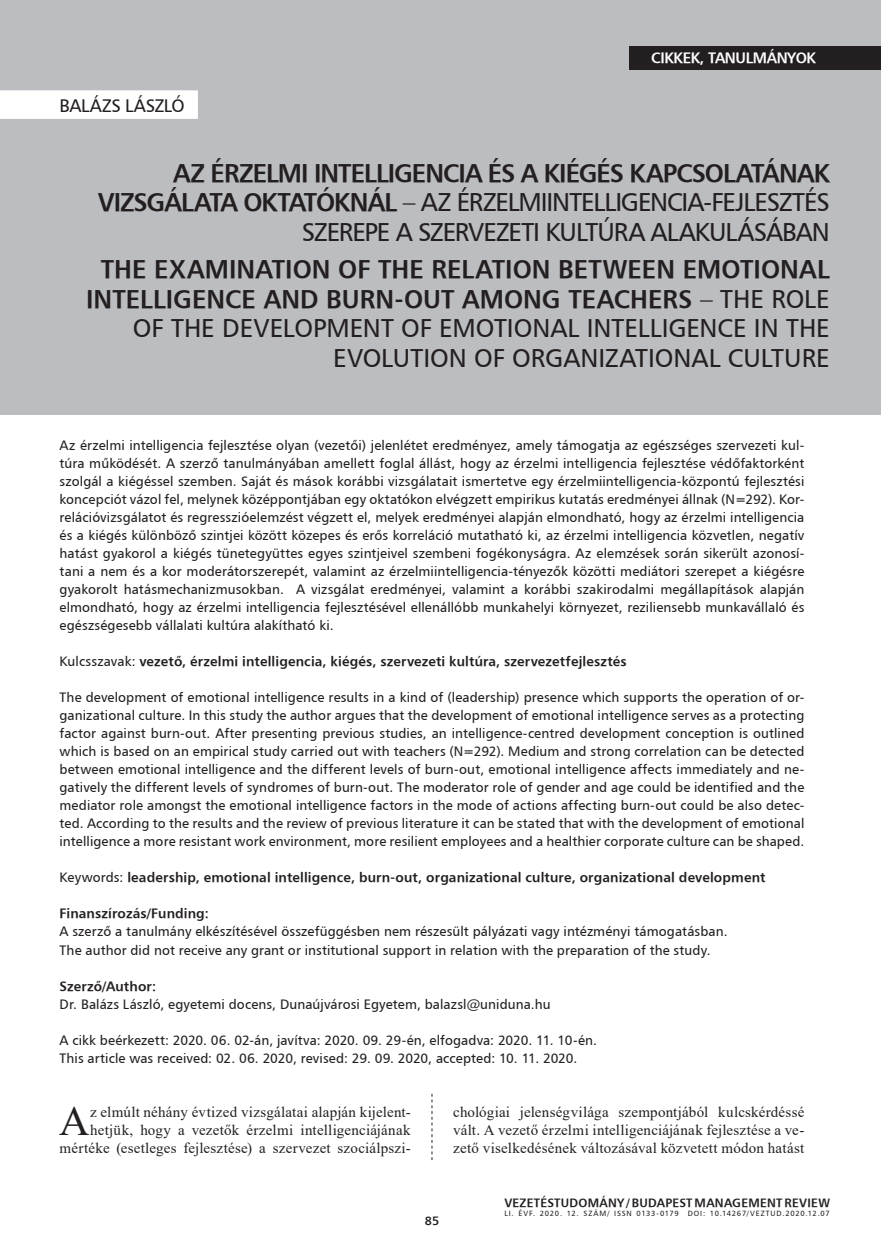
<style>
.page{position:relative;width:881px;height:1255px;background:#fff}
.page>*{position:absolute;margin:0;border:0;box-sizing:border-box;transform-origin:0 0}
.Iniciálé{font:42.15px "Times New Roman";color:#231f20}
.kenyérszöveg_opcioná{font:25.5px/29.4px "H Humanist 777 BT";letter-spacing:-.02em;color:#231f20;text-align:right}
.kenyérszöveg_opcioná-2{font:25.5px/29.2px "H Humanist 777 BT";letter-spacing:-.045em;color:#231f20;text-align:right}
.kenyérszöveg_opcioná-3{font:18px "H Humanist 777 BT";letter-spacing:-.015em;color:#231f20}
.Iniciálé-2{font:15px/18px "Times New Roman";letter-spacing:.015em;color:#231f20;text-align:right}
.t1{font:15px "H Humanist 777 BT Bold";letter-spacing:-.025em;color:#fff}
.Kezdő_oldal_bevezető{font:13.5px/18px "H Humanist 777 BT";letter-spacing:.005em;color:#231f20;text-align:justify}
.Kezdő_oldal_bevezető-2{font:13.5px "H Humanist 777 BT Bold";letter-spacing:.01em;color:#231f20}
.t2{font:12px "H Humanist 777 BT Bold";letter-spacing:.02em;color:#231f20}
.t3{font:7.5px "H Humanist 777 BT";letter-spacing:.1em;color:#231f20}
.s1{font-family:"H Humanist 777 BT Bold"}
.s2{font-family:"H Humanist 777 BT"}
</style>
<div class="page">
<svg style="left:431px;top:1093px;width:1px;height:67px"></svg>
<div style="left:0;top:0;width:880px;height:414px;background:#bcbdc0"></div>
<div style="left:629px;top:46px;width:251px;height:23px;background:#231f20"></div>
<div style="left:0;top:90px;width:198px;height:29px;background:#fff"></div>
<p class="kenyérszöveg_opcioná-3" style="left:60px;top:94px;width:126px">BALÁZS LÁSZLÓ</p>
<p class="t1" style="left:651px;top:49px;width:166px">CIKKEK, TANULMÁNYOK</p>
<p class="kenyérszöveg_opcioná-2" style="left:98px;top:158px;width:733px"><span class="s1">AZ ÉRZELMI INTELLIGENCIA ÉS A KIÉGÉS KAPCSOLATÁNAK<br>VIZSGÁLATA OKTATÓKNÁL</span> – AZ ÉRZELMIINTELLIGENCIA-FEJLESZTÉS<br>SZEREPE A SZERVEZETI KULTÚRA ALAKULÁSÁBAN</p>
<p class="kenyérszöveg_opcioná" style="left:86px;top:254px;width:745px"><span class="s1">THE EXAMINATION OF THE RELATION BETWEEN EMOTIONAL INTELLIGENCE AND BURN-OUT AMONG TEACHERS</span> – THE ROLE OF THE DEVELOPMENT OF EMOTIONAL INTELLIGENCE IN THE EVOLUTION OF ORGANIZATIONAL CULTURE</p>
<p class="Kezdő_oldal_bevezető" style="left:60px;top:436px;width:746px">Az érzelmi intelligencia fejlesztése olyan (vezetői) jelenlétet eredményez, amely támogatja az egészséges szervezeti kul&shy;túra működését. A szerző tanulmányában amellett foglal állást, hogy az érzelmi intelligencia fejlesztése védőfaktorként szolgál a kiégéssel szemben. Saját és mások korábbi vizsgálatait ismertetve egy érzelmiintelligencia-központú fejlesztési koncepciót vázol fel, melynek középpontjában egy oktatókon elvégzett empirikus kutatás eredményei állnak (N=292). Kor&shy;relációvizsgálatot és regresszióelemzést végzett el, melyek eredményei alapján elmondható, hogy az érzelmi intelligencia és a kiégés különböző szintjei között közepes és erős korreláció mutatható ki, az érzelmi intelligencia közvetlen, negatív hatást gyakorol a kiégés tünetegyüttes egyes szintjeivel szembeni fogékonyságra. Az elemzések során sikerült azonosí&shy;tani a nem és a kor moderátorszerepét, valamint az érzelmiintelligencia-tényezők közötti mediátori szerepet a kiégésre gyakorolt hatásmechanizmusokban. A vizsgálat eredményei, valamint a korábbi szakirodalmi megállapítások alapján elmondható, hogy az érzelmi intelligencia fejlesztésével ellenállóbb munkahelyi környezet, reziliensebb munkavállaló és egészségesebb vállalati kultúra alakítható ki.</p>
<p class="Kezdő_oldal_bevezető-2" style="left:60px;top:653px;width:568px"><span class="s2">Kulcsszavak:</span> vezető, érzelmi intelligencia, kiégés, szervezeti kultúra, szervezetfejlesztés</p>
<p class="Kezdő_oldal_bevezető" style="left:60px;top:688px;width:746px">The development of emotional intelligence results in a kind of (leadership) presence which supports the operation of or&shy;ganizational culture. In this study the author argues that the development of emotional intelligence serves as a protecting factor against burn-out. After presenting previous studies, an intelligence-centred development conception is outlined which is based on an empirical study carried out with teachers (N=292). Medium and strong correlation can be detected between emotional intelligence and the different levels of burn-out, emotional intelligence affects immediately and ne&shy;gatively the different levels of syndromes of burn-out. The moderator role of gender and age could be identified and the mediator role amongst the emotional intelligence factors in the mode of actions affecting burn-out could be also detec&shy;ted. According to the results and the review of previous literature it can be stated that with the development of emotional intelligence a more resistant work environment, more resilient employees and a healthier corporate culture can be shaped.</p>
<p class="Kezdő_oldal_bevezető-2" style="left:60px;top:869px;width:707px"><span class="s2">Keywords:</span> leadership, emotional intelligence, burn-out, organizational culture, organizational development</p>
<p class="Kezdő_oldal_bevezető-2" style="left:60px;top:905px;width:151px">Finanszírozás/Funding:</p>
<p class="Kezdő_oldal_bevezető" style="left:60px;top:922px;width:669px">A szerző a tanulmány elkészítésével összefüggésben nem részesült pályázati vagy intézményi támogatásban.</p>
<p class="Kezdő_oldal_bevezető" style="left:60px;top:940px;width:652px">The author did not receive any grant or institutional support in relation with the preparation of the study.</p>
<p class="Kezdő_oldal_bevezető-2" style="left:60px;top:977px;width:98px">Szerző/Author:</p>
<p class="Kezdő_oldal_bevezető" style="left:60px;top:994px;width:492px">Dr. Balázs László, egyetemi docens, Dunaújvárosi Egyetem, balazsl@uniduna.hu</p>
<p class="Kezdő_oldal_bevezető" style="left:60px;top:1030px;width:539px">A cikk beérkezett: 2020. 06. 02-án, javítva: 2020. 09. 29-én, elfogadva: 2020. 11. 10-én.</p>
<p class="Kezdő_oldal_bevezető" style="left:60px;top:1048px;width:519px">This article was received: 02. 06. 2020, revised: 29. 09. 2020, accepted: 10. 11. 2020.</p>
<p class="Iniciálé-2" style="left:60px;top:1102px;width:352px">z elmúlt néhány évtized vizsgálatai alapján kijelent&shy;hetjük, hogy a vezetők érzelmi intelligenciájának mértéke (esetleges fejlesztése) a szervezet szociálpszi-</p>
<p class="Iniciálé-2" style="left:453px;top:1102px;width:352px;text-align:justify">chológiai jelenségvilága szempontjából kulcskérdéssé vált. A vezető érzelmi intelligenciájának fejlesztése a ve&shy;zető viselkedésének változásával közvetett módon hatást</p>
<p class="Iniciálé" style="left:59px;top:1090px;width:32px">A</p>
<p class="t2" style="left:424px;top:1212px;width:16px">85</p>
<p class="t2" style="left:504px;top:1194px;width:327px">VEZETÉSTUDOMÁNY / BUDAPEST MANAGEMENT REVIEW</p>
<p class="t3" style="left:504px;top:1208px;width:327px">LI. ÉVF. 2020. 12. SZÁM/ ISSN 0133-0179 DOI: 10.14267/VEZTUD.2020.12.07</p>
</div>
